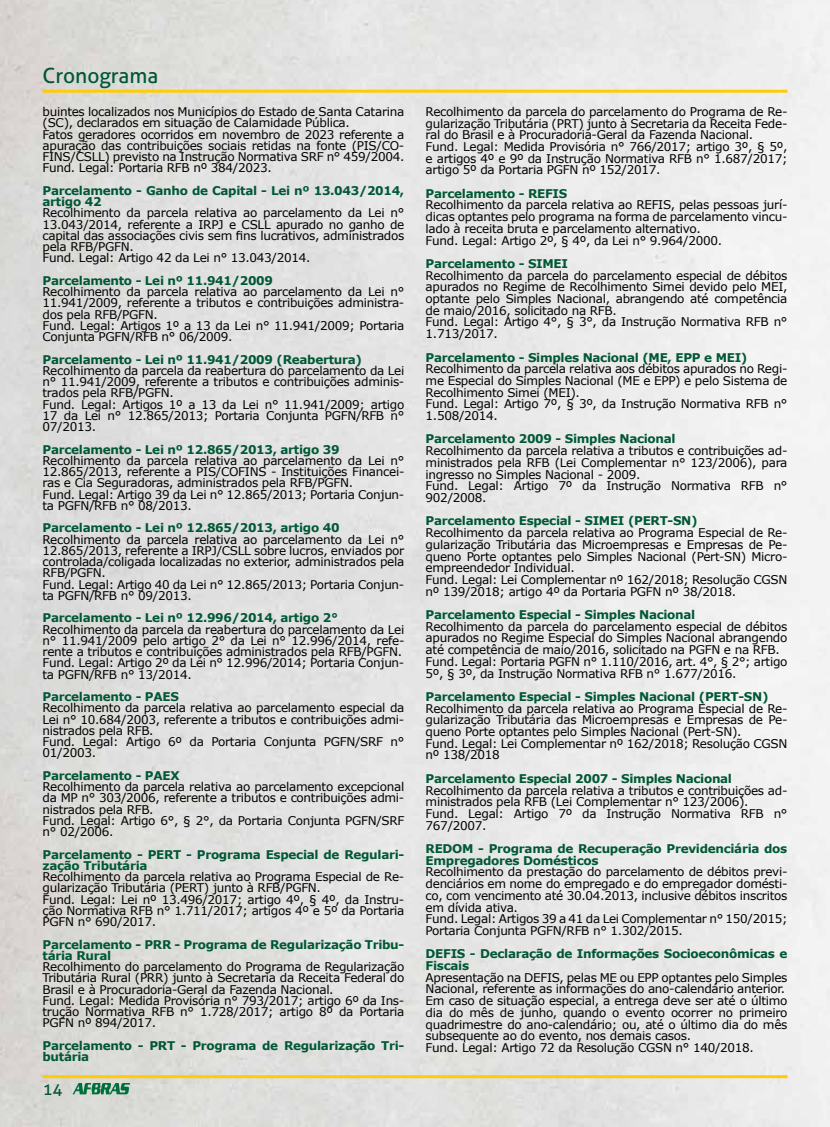
<style>
.page{position:relative;width:830px;height:1127px;background:#fff}
.page>*{position:absolute;margin:0;border:0;box-sizing:border-box;transform-origin:0 0}
.t1{font:21px "Aller";color:#005835}
.t2{font:16.5px "Aller";color:#005835}
.t3{font:12px/11.2px "Verdana";letter-spacing:-.025em;color:#000}
.t4{font:700 12px/11.2px "Verdana";letter-spacing:-.025em;color:#005835}
</style>
<div class="page">
<hr style="left:43px;top:90px;width:744px;height:3px;background:#ffcb05">
<hr style="left:43px;top:1075px;width:744px;height:3px;background:#ffcb05">
<svg style="left:73px;top:1083px;width:57px;height:11px"></svg>
<h1 class="t1" style="left:43px;top:63px;width:117px">Cronograma</h1>
<p class="t3" style="left:43px;top:106px;width:363px">buintes localizados nos Municípios do Estado de Santa Catarina (SC), declarados em situação de Calamidade Pública.<br>Fatos geradores ocorridos em novembro de 2023 referente a apuração das contribuições sociais retidas na fonte (PIS/CO-FINS/CSLL) previsto na Instrução Normativa SRF n° 459/2004.<br>Fund. Legal: Portaria RFB nº 384/2023.</p>
<p class="t4" style="left:43px;top:185px;width:363px">Parcelamento - Ganho de Capital - Lei nº 13.043/2014, artigo 42</p>
<p class="t3" style="left:43px;top:207px;width:363px">Recolhimento da parcela relativa ao parcelamento da Lei n° 13.043/2014, referente a IRPJ e CSLL apurado no ganho de capital das associações civis sem fins lucrativos, administrados pela RFB/PGFN.<br>Fund. Legal: Artigo 42 da Lei n° 13.043/2014.</p>
<p class="t4" style="left:43px;top:275px;width:232px">Parcelamento - Lei nº 11.941/2009</p>
<p class="t3" style="left:43px;top:286px;width:363px">Recolhimento da parcela relativa ao parcelamento da Lei n° 11.941/2009, referente a tributos e contribuições administra&shy;dos pela RFB/PGFN.<br>Fund. Legal: Artigos 1º a 13 da Lei n° 11.941/2009; Portaria Conjunta PGFN/RFB n° 06/2009.</p>
<p class="t4" style="left:43px;top:353px;width:321px">Parcelamento - Lei nº 11.941/2009 (Reabertura)</p>
<p class="t3" style="left:43px;top:365px;width:363px">Recolhimento da parcela da reabertura do parcelamento da Lei n° 11.941/2009, referente a tributos e contribuições adminis&shy;trados pela RFB/PGFN.<br>Fund. Legal: Artigos 1º a 13 da Lei n° 11.941/2009; artigo 17 da Lei n° 12.865/2013; Portaria Conjunta PGFN/RFB n° 07/2013.</p>
<p class="t4" style="left:43px;top:443px;width:298px">Parcelamento - Lei nº 12.865/2013, artigo 39</p>
<p class="t3" style="left:43px;top:455px;width:363px">Recolhimento da parcela relativa ao parcelamento da Lei n° 12.865/2013, referente a PIS/COFINS - Instituições Financei&shy;ras e Cia Seguradoras, administrados pela RFB/PGFN.<br>Fund. Legal: Artigo 39 da Lei n° 12.865/2013; Portaria Conjun&shy;ta PGFN/RFB n° 08/2013.</p>
<p class="t4" style="left:43px;top:522px;width:298px">Parcelamento - Lei nº 12.865/2013, artigo 40</p>
<p class="t3" style="left:43px;top:533px;width:363px">Recolhimento da parcela relativa ao parcelamento da Lei n° 12.865/2013, referente a IRPJ/CSLL sobre lucros, enviados por controlada/coligada localizadas no exterior, administrados pela RFB/PGFN.<br>Fund. Legal: Artigo 40 da Lei n° 12.865/2013; Portaria Conjun&shy;ta PGFN/RFB n° 09/2013.</p>
<p class="t4" style="left:43px;top:612px;width:297px">Parcelamento - Lei nº 12.996/2014, artigo 2°</p>
<p class="t3" style="left:43px;top:623px;width:363px">Recolhimento da parcela da reabertura do parcelamento da Lei n° 11.941/2009 pelo artigo 2° da Lei n° 12.996/2014, refe&shy;rente a tributos e contribuições administrados pela RFB/PGFN.<br>Fund. Legal: Artigo 2º da Lei n° 12.996/2014; Portaria Conjun&shy;ta PGFN/RFB n° 13/2014.</p>
<p class="t4" style="left:43px;top:691px;width:138px">Parcelamento - PAES</p>
<p class="t3" style="left:43px;top:702px;width:363px">Recolhimento da parcela relativa ao parcelamento especial da Lei n° 10.684/2003, referente a tributos e contribuições admi&shy;nistrados pela RFB.<br>Fund. Legal: Artigo 6º da Portaria Conjunta PGFN/SRF n° 01/2003.</p>
<p class="t4" style="left:43px;top:769px;width:138px">Parcelamento - PAEX</p>
<p class="t3" style="left:43px;top:781px;width:363px">Recolhimento da parcela relativa ao parcelamento excepcional da MP n° 303/2006, referente a tributos e contribuições admi&shy;nistrados pela RFB.<br>Fund. Legal: Artigo 6°, § 2°, da Portaria Conjunta PGFN/SRF n° 02/2006.</p>
<p class="t4" style="left:43px;top:848px;width:363px">Parcelamento - PERT - Programa Especial de Regulari&shy;zação Tributária</p>
<p class="t3" style="left:43px;top:871px;width:363px">Recolhimento da parcela relativa ao Programa Especial de Re&shy;gularização Tributária (PERT) junto à RFB/PGFN.<br>Fund. Legal: Lei nº 13.496/2017; artigo 4º, § 4º, da Instru&shy;ção Normativa RFB n° 1.711/2017; artigos 4º e 5º da Portaria PGFN n° 690/2017.</p>
<p class="t4" style="left:43px;top:938px;width:363px">Parcelamento - PRR - Programa de Regularização Tribu&shy;tária Rural</p>
<p class="t3" style="left:43px;top:961px;width:363px">Recolhimento do parcelamento do Programa de Regularização Tributária Rural (PRR) junto à Secretaria da Receita Federal do Brasil e à Procuradoria-Geral da Fazenda Nacional.<br>Fund. Legal: Medida Provisória n° 793/2017; artigo 6º da Ins&shy;trução Normativa RFB n° 1.728/2017; artigo 8º da Portaria PGFN nº 894/2017.</p>
<p class="t4" style="left:43px;top:1039px;width:363px">Parcelamento - PRT - Programa de Regularização Tri&shy;butária</p>
<h2 class="t2" style="left:43px;top:1079px;width:21px">14</h2>
<p class="t3" style="left:425px;top:105px;width:363px;line-height:11.7px">Recolhimento da parcela do parcelamento do Programa de Re&shy;gularização Tributária (PRT) junto à Secretaria da Receita Fede&shy;ral do Brasil e à Procuradoria-Geral da Fazenda Nacional.<br>Fund. Legal: Medida Provisória n° 766/2017; artigo 3º, § 5º, e artigos 4º e 9º da Instrução Normativa RFB n° 1.687/2017; artigo 5º da Portaria PGFN nº 152/2017.</p>
<p class="t4" style="left:425px;top:187px;width:143px">Parcelamento - REFIS</p>
<p class="t3" style="left:425px;top:199px;width:363px;line-height:11.7px">Recolhimento da parcela relativa ao REFIS, pelas pessoas jurí&shy;dicas optantes pelo programa na forma de parcelamento vincu&shy;lado à receita bruta e parcelamento alternativo.<br>Fund. Legal: Artigo 2º, § 4º, da Lei n° 9.964/2000.</p>
<p class="t4" style="left:425px;top:258px;width:144px">Parcelamento - SIMEI</p>
<p class="t3" style="left:425px;top:269px;width:363px;line-height:11.7px">Recolhimento da parcela do parcelamento especial de débitos apurados no Regime de Recolhimento Simei devido pelo MEI, optante pelo Simples Nacional, abrangendo até competência de maio/2016, solicitado na RFB.<br>Fund. Legal: Artigo 4°, § 3°, da Instrução Normativa RFB n° 1.713/2017.</p>
<p class="t4" style="left:425px;top:351px;width:323px">Parcelamento - Simples Nacional (ME, EPP e MEI)</p>
<p class="t3" style="left:425px;top:363px;width:363px;line-height:11.7px">Recolhimento da parcela relativa aos débitos apurados no Regi&shy;me Especial do Simples Nacional (ME e EPP) e pelo Sistema de Recolhimento Simei (MEI).<br>Fund. Legal: Artigo 7º, § 3º, da Instrução Normativa RFB n° 1.508/2014.</p>
<p class="t4" style="left:425px;top:433px;width:251px">Parcelamento 2009 - Simples Nacional</p>
<p class="t3" style="left:425px;top:445px;width:363px;line-height:11.7px">Recolhimento da parcela relativa a tributos e contribuições ad&shy;ministrados pela RFB (Lei Complementar n° 123/2006), para ingresso no Simples Nacional - 2009.<br>Fund. Legal: Artigo 7º da Instrução Normativa RFB n° 902/2008.</p>
<p class="t4" style="left:425px;top:515px;width:273px">Parcelamento Especial - SIMEI (PERT-SN)</p>
<p class="t3" style="left:425px;top:527px;width:363px;line-height:11.7px">Recolhimento da parcela relativa ao Programa Especial de Re&shy;gularização Tributária das Microempresas e Empresas de Pe&shy;queno Porte optantes pelo Simples Nacional (Pert-SN) Micro&shy;empreendedor Individual.<br>Fund. Legal: Lei Complementar nº 162/2018; Resolução CGSN nº 139/2018; artigo 4º da Portaria PGFN nº 38/2018.</p>
<p class="t4" style="left:425px;top:609px;width:271px">Parcelamento Especial - Simples Nacional</p>
<p class="t3" style="left:425px;top:620px;width:363px;line-height:11.7px">Recolhimento da parcela do parcelamento especial de débitos apurados no Regime Especial do Simples Nacional abrangendo até competência de maio/2016, solicitado na PGFN e na RFB.<br>Fund. Legal: Portaria PGFN n° 1.110/2016, art. 4°, § 2°; artigo 5º, § 3º, da Instrução Normativa RFB n° 1.677/2016.</p>
<p class="t4" style="left:425px;top:691px;width:344px">Parcelamento Especial - Simples Nacional (PERT-SN)</p>
<p class="t3" style="left:425px;top:702px;width:363px;line-height:11.7px">Recolhimento da parcela relativa ao Programa Especial de Re&shy;gularização Tributária das Microempresas e Empresas de Pe&shy;queno Porte optantes pelo Simples Nacional (Pert-SN).<br>Fund. Legal: Lei Complementar nº 162/2018; Resolução CGSN nº 138/2018</p>
<p class="t4" style="left:425px;top:772px;width:308px">Parcelamento Especial 2007 - Simples Nacional</p>
<p class="t3" style="left:425px;top:784px;width:363px;line-height:11.7px">Recolhimento da parcela relativa a tributos e contribuições ad&shy;ministrados pela RFB (Lei Complementar n° 123/2006).<br>Fund. Legal: Artigo 7º da Instrução Normativa RFB n° 767/2007.</p>
<p class="t4" style="left:425px;top:842px;width:363px;line-height:11.7px">REDOM - Programa de Recuperação Previdenciária dos<br>Empregadores Domésticos</p>
<p class="t3" style="left:425px;top:866px;width:363px;line-height:11.7px">Recolhimento da prestação do parcelamento de débitos previ&shy;denciários em nome do empregado e do empregador domésti&shy;co, com vencimento até 30.04.2013, inclusive débitos inscritos em dívida ativa.<br>Fund. Legal: Artigos 39 a 41 da Lei Complementar n° 150/2015; Portaria Conjunta PGFN/RFB n° 1.302/2015.</p>
<p class="t4" style="left:425px;top:948px;width:363px;line-height:11.7px">DEFIS - Declaração de Informações Socioeconômicas e<br>Fiscais</p>
<p class="t3" style="left:425px;top:971px;width:363px;line-height:11.7px">Apresentação na DEFIS, pelas ME ou EPP optantes pelo Simples Nacional, referente as informações do ano-calendário anterior.<br>Em caso de situação especial, a entrega deve ser até o último dia do mês de junho, quando o evento ocorrer no primeiro quadrimestre do ano-calendário; ou, até o último dia do mês subsequente ao do evento, nos demais casos.<br>Fund. Legal: Artigo 72 da Resolução CGSN n° 140/2018.</p>
</div>
